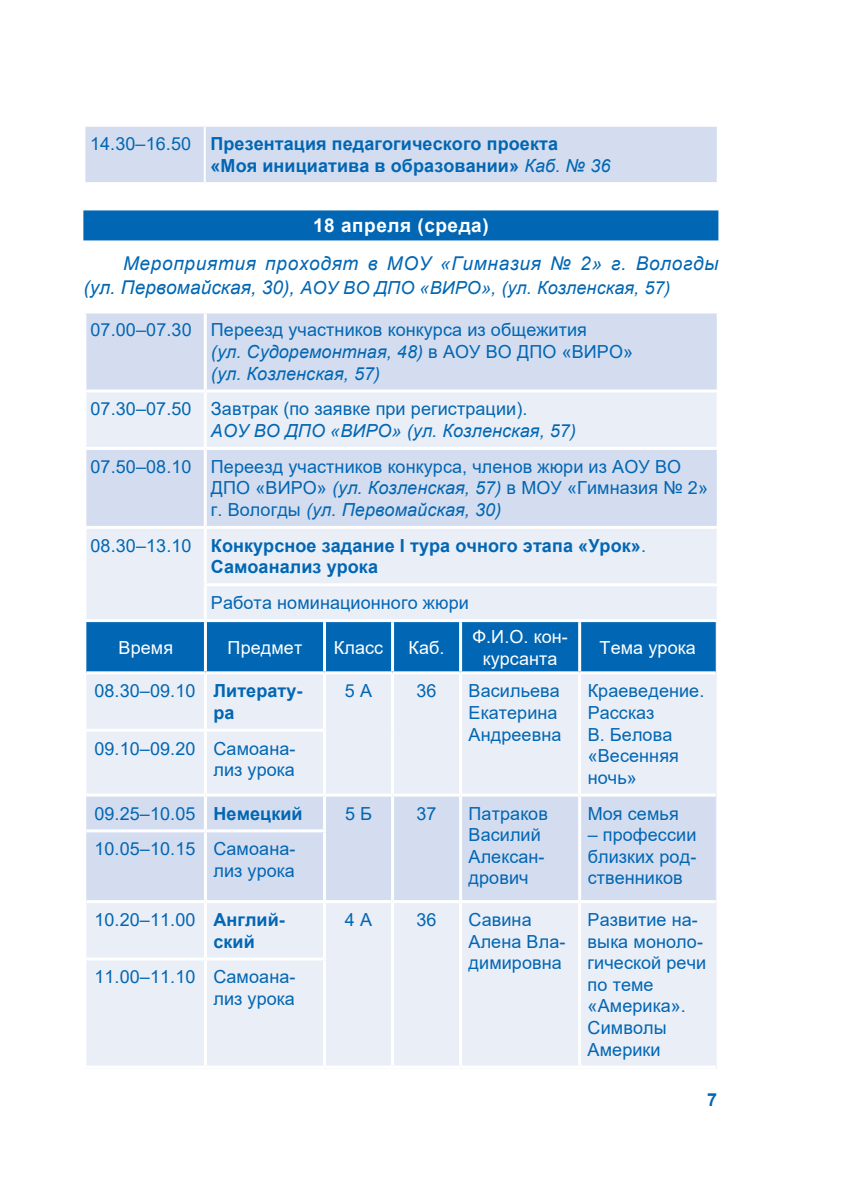
<style>
.page{position:relative;width:842px;height:1191px;background:#fff}
.page>*{position:absolute;margin:0;border:0;box-sizing:border-box;transform-origin:0 0}
.t1{font:italic 19px "Arial";letter-spacing:.04em;color:#0166b3}
.t2{font:700 19px "Arial";letter-spacing:.03em;color:#fff}
.t3{font:18px/21.6px "Arial";letter-spacing:.005em;color:#0166b3}
.t4{font:700 18px/21.6px "Arial";letter-spacing:.005em;color:#0166b3}
.t5{font:italic 18px "Arial";letter-spacing:.005em;color:#0166b3}
.t6{font:18px/21.6px "Arial";letter-spacing:.005em;color:#fff;text-align:center}
.s1{font-weight:400}
.s2{font-weight:400;font-style:italic}
.s3{font-size:19px}
.s4{font-style:italic}
.s5{font-weight:700}
</style>
<div class="page">
<div style="left:83px;top:210px;width:635px;height:30px;background:#0166b3"></div>
<div style="left:85px;top:127px;width:632px;height:55px;background:#d4ddef"></div>
<hr style="left:204px;top:127px;width:2px;height:55px;background:#fff">
<div style="left:86px;top:313px;width:631px;height:76px;background:#d4ddef"></div>
<svg style="left:86px;top:392px;width:631px;height:676px;background:#e6ebf5"></svg>
<hr style="left:204px;top:313px;width:3px;height:76px;background:#fff">
<hr style="left:204px;top:392px;width:3px;height:55px;background:#fff">
<hr style="left:83px;top:447px;width:122px;height:3px;background:#fff">
<hr style="left:205px;top:447px;width:515px;height:3px;background:#fff">
<hr style="left:204px;top:450px;width:3px;height:76px;background:#fff">
<hr style="left:83px;top:526px;width:122px;height:3px;background:#fff">
<hr style="left:205px;top:526px;width:515px;height:3px;background:#fff">
<hr style="left:204px;top:529px;width:3px;height:54px;background:#fff">
<hr style="left:204px;top:583px;width:516px;height:3px;background:#fff">
<hr style="left:204px;top:586px;width:3px;height:33px;background:#fff">
<hr style="left:83px;top:619px;width:122px;height:3px;background:#fff">
<hr style="left:205px;top:619px;width:515px;height:3px;background:#fff">
<div style="left:86px;top:622px;width:630px;height:49px;background:#0166b3"></div>
<div style="left:86px;top:796px;width:630px;height:104px;background:#d4ddef"></div>
<hr style="left:204px;top:622px;width:3px;height:49px;background:#fff">
<hr style="left:323px;top:622px;width:3px;height:49px;background:#fff">
<hr style="left:391px;top:622px;width:3px;height:49px;background:#fff">
<hr style="left:459px;top:622px;width:3px;height:49px;background:#fff">
<hr style="left:578px;top:622px;width:3px;height:49px;background:#fff">
<hr style="left:86px;top:671px;width:119px;height:3px;background:#fff">
<hr style="left:205px;top:671px;width:119px;height:3px;background:#fff">
<hr style="left:204px;top:674px;width:3px;height:54px;background:#fff">
<hr style="left:324px;top:671px;width:69px;height:3px;background:#fff">
<hr style="left:323px;top:674px;width:3px;height:54px;background:#fff">
<hr style="left:393px;top:671px;width:68px;height:3px;background:#fff">
<hr style="left:391px;top:674px;width:3px;height:56px;background:#fff">
<hr style="left:461px;top:671px;width:119px;height:3px;background:#fff">
<hr style="left:459px;top:674px;width:3px;height:56px;background:#fff">
<hr style="left:580px;top:671px;width:136px;height:3px;background:#fff">
<hr style="left:578px;top:674px;width:3px;height:56px;background:#fff">
<hr style="left:86px;top:728px;width:119px;height:3px;background:#fff">
<hr style="left:205px;top:728px;width:121px;height:3px;background:#fff">
<hr style="left:204px;top:731px;width:3px;height:62px;background:#fff">
<hr style="left:323px;top:731px;width:3px;height:62px;background:#fff">
<hr style="left:391px;top:730px;width:3px;height:63px;background:#fff">
<hr style="left:459px;top:730px;width:3px;height:63px;background:#fff">
<hr style="left:578px;top:730px;width:3px;height:63px;background:#fff">
<hr style="left:86px;top:793px;width:119px;height:3px;background:#fff">
<hr style="left:205px;top:793px;width:119px;height:3px;background:#fff">
<hr style="left:204px;top:796px;width:3px;height:33px;background:#fff">
<hr style="left:324px;top:793px;width:69px;height:3px;background:#fff">
<hr style="left:323px;top:796px;width:3px;height:33px;background:#fff">
<hr style="left:393px;top:793px;width:68px;height:3px;background:#fff">
<hr style="left:391px;top:796px;width:3px;height:35px;background:#fff">
<hr style="left:461px;top:793px;width:119px;height:3px;background:#fff">
<hr style="left:459px;top:796px;width:3px;height:35px;background:#fff">
<hr style="left:580px;top:793px;width:136px;height:3px;background:#fff">
<hr style="left:578px;top:796px;width:3px;height:35px;background:#fff">
<hr style="left:86px;top:829px;width:119px;height:3px;background:#fff">
<hr style="left:205px;top:829px;width:121px;height:3px;background:#fff">
<hr style="left:204px;top:832px;width:3px;height:68px;background:#fff">
<hr style="left:323px;top:832px;width:3px;height:68px;background:#fff">
<hr style="left:391px;top:831px;width:3px;height:69px;background:#fff">
<hr style="left:459px;top:831px;width:3px;height:69px;background:#fff">
<hr style="left:578px;top:831px;width:3px;height:69px;background:#fff">
<hr style="left:86px;top:900px;width:119px;height:3px;background:#fff">
<hr style="left:205px;top:900px;width:119px;height:3px;background:#fff">
<hr style="left:204px;top:903px;width:3px;height:54px;background:#fff">
<hr style="left:324px;top:900px;width:69px;height:3px;background:#fff">
<hr style="left:323px;top:903px;width:3px;height:54px;background:#fff">
<hr style="left:393px;top:900px;width:68px;height:3px;background:#fff">
<hr style="left:391px;top:903px;width:3px;height:56px;background:#fff">
<hr style="left:461px;top:900px;width:119px;height:3px;background:#fff">
<hr style="left:459px;top:903px;width:3px;height:56px;background:#fff">
<hr style="left:580px;top:900px;width:136px;height:3px;background:#fff">
<hr style="left:578px;top:903px;width:3px;height:56px;background:#fff">
<hr style="left:86px;top:957px;width:119px;height:3px;background:#fff">
<hr style="left:205px;top:957px;width:121px;height:3px;background:#fff">
<hr style="left:204px;top:960px;width:3px;height:105px;background:#fff">
<hr style="left:323px;top:960px;width:3px;height:105px;background:#fff">
<hr style="left:391px;top:959px;width:3px;height:106px;background:#fff">
<hr style="left:459px;top:959px;width:3px;height:106px;background:#fff">
<hr style="left:578px;top:959px;width:3px;height:106px;background:#fff">
<hr style="left:86px;top:1065px;width:119px;height:3px;background:#fff">
<hr style="left:205px;top:1065px;width:119px;height:3px;background:#fff">
<hr style="left:324px;top:1065px;width:69px;height:3px;background:#fff">
<hr style="left:393px;top:1065px;width:68px;height:3px;background:#fff">
<hr style="left:461px;top:1065px;width:119px;height:3px;background:#fff">
<hr style="left:580px;top:1065px;width:136px;height:3px;background:#fff">
<p class="t4" style="left:210px;top:133px;width:401px;text-indent:-120px"><span class="s1">14.30–16.50</span> Презентация педагогического проекта<br>«Моя инициатива в образовании» <span class="s2">Каб. № 36</span></p>
<p class="t2" style="left:313px;top:212px;width:177px">18 апреля (среда)</p>
<p class="t1" style="left:123px;top:251px;width:597px">Мероприятия проходят в МОУ «Гимназия № 2» г. Вологды</p>
<p class="t5" style="left:83px;top:276px;width:589px"><span class="s3">(ул. Первомайская, 30),</span> АОУ ВО ДПО «ВИРО», (ул. Козленская, 57)</p>
<p class="t3" style="left:211px;top:319px;width:424px;text-indent:-120px">07.00–07.30 Переезд участников конкурса из общежития<br><span class="s4">(ул. Судоремонтная, 48)</span> в АОУ ВО ДПО «ВИРО» <span class="s4">(ул. Козленская, 57)</span></p>
<p class="t3" style="left:91px;top:398px;width:438px">07.30–07.50 Завтрак (по заявке при регистрации).</p>
<p class="t5" style="left:211px;top:419px;width:367px">АОУ ВО ДПО «ВИРО» (ул. Козленская, 57)</p>
<p class="t3" style="left:211px;top:455px;width:499px;text-indent:-120px">07.50–08.10 Переезд участников конкурса, членов жюри из АОУ ВО<br>ДПО «ВИРО» <span class="s4">(ул. Козленская, 57)</span> в МОУ «Гимназия № 2» г. Вологды <span class="s4">(ул. Первомайская, 30)</span></p>
<p class="t4" style="left:211px;top:535px;width:437px;text-indent:-120px"><span class="s1">08.30–13.10</span> Конкурсное задание I тура очного этапа «Урок»<span class="s1">.<br></span>Самоанализ урока</p>
<p class="t3" style="left:211px;top:592px;width:259px">Работа номинационного жюри</p>
<p class="t6" style="left:119px;top:637px;width:56px">Время</p>
<p class="t6" style="left:228px;top:637px;width:76px">Предмет</p>
<p class="t6" style="left:334px;top:637px;width:51px">Класс</p>
<p class="t6" style="left:408px;top:637px;width:38px">Каб.</p>
<p class="t6" style="left:472px;top:626px;width:97px">Ф.И.О. кон&shy;курсанта</p>
<p class="t6" style="left:600px;top:637px;width:98px">Тема урока</p>
<p class="t3" style="left:213px;top:680px;width:91px;text-indent:-119px">08.30–09.10 <span class="s5">Литерату&shy;ра</span></p>
<p class="t3" style="left:345px;top:680px;width:29px">5 А</p>
<p class="t3" style="left:416px;top:680px;width:22px">36</p>
<p class="t3" style="left:469px;top:680px;width:94px">Васильева<br>Екатерина<br>Андреевна</p>
<p class="t3" style="left:588px;top:680px;width:118px">Краеведение.<br>Рассказ<br>В. Белова «Весенняя ночь»</p>
<p class="t3" style="left:94px;top:737px;width:203px;text-align:right">09.10–09.20 Самоана&shy;лиз урока</p>
<p class="t3" style="left:94px;top:802px;width:210px">09.25–10.05 <span class="s5">Немецкий</span></p>
<p class="t3" style="left:345px;top:802px;width:29px">5 Б</p>
<p class="t3" style="left:416px;top:802px;width:22px">37</p>
<p class="t3" style="left:469px;top:802px;width:81px">Патраков<br>Василий<br>Алексан&shy;дрович</p>
<p class="t3" style="left:588px;top:802px;width:93px">Моя семья</p>
<p class="t3" style="left:588px;top:824px;width:110px;text-align:justify">– профессии близких род&shy;ственников</p>
<p class="t3" style="left:94px;top:838px;width:203px;text-align:right">10.05–10.15 Самоана&shy;лиз урока</p>
<p class="t3" style="left:213px;top:908px;width:73px;text-indent:-119px">10.20–11.00 <span class="s5">Англий&shy;ский</span></p>
<p class="t3" style="left:345px;top:908px;width:29px">4 А</p>
<p class="t3" style="left:416px;top:908px;width:22px">36</p>
<p class="t3" style="left:469px;top:908px;width:98px">Савина<br>Алена Вла&shy;димировна</p>
<p class="t3" style="left:588px;top:908px;width:120px">Развитие на&shy;выка моноло&shy;гической речи по теме «Америка».<br>Символы<br>Америки</p>
<p class="t3" style="left:94px;top:966px;width:203px;text-align:right">11.00–11.10 Самоана&shy;лиз урока</p>
<p class="t4" style="left:707px;top:1089px;width:12px">7</p>
</div>
